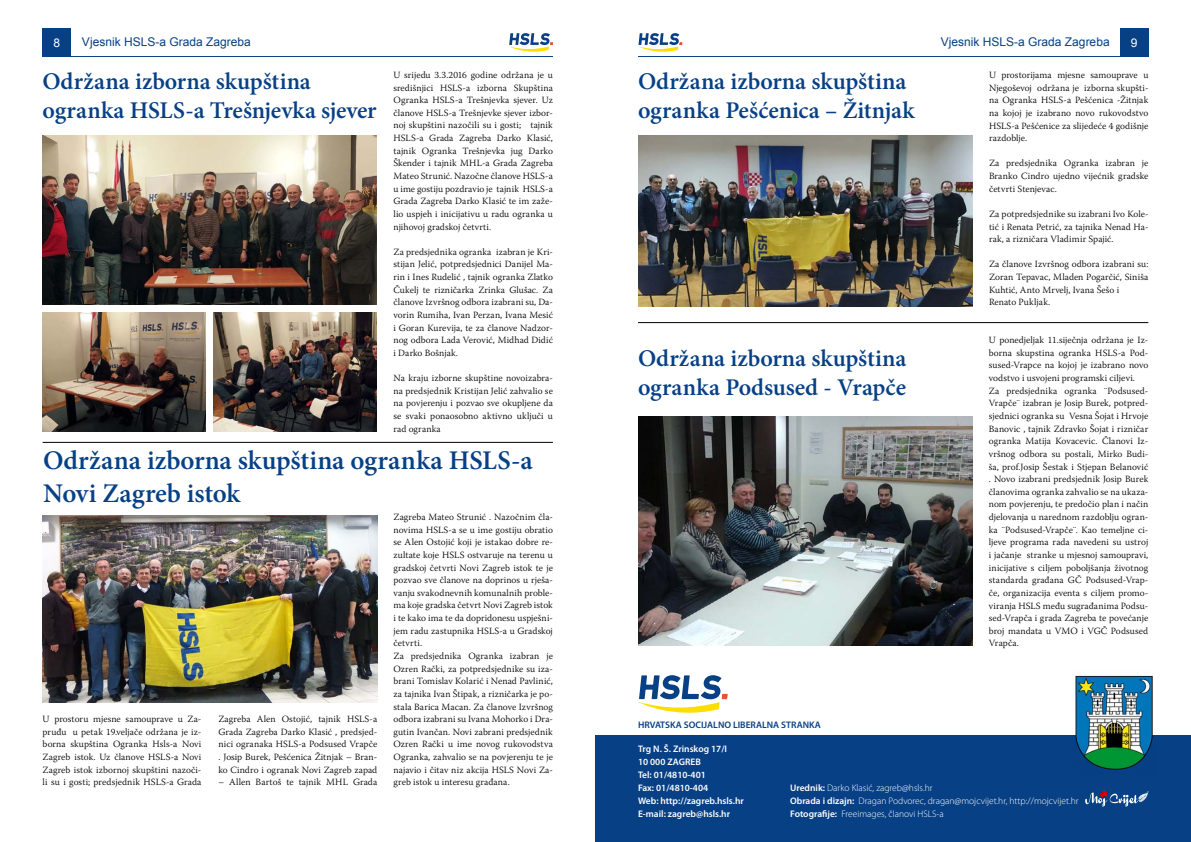
<style>
.page{position:relative;width:1191px;height:842px;background:#fff}
.page>*{position:absolute;margin:0;border:0;box-sizing:border-box;transform-origin:0 0}
.t1{font:600 27px/32.4px "Minion Pro";letter-spacing:-.005em;color:#074085}
.t2{font:600 24px/28.8px "Minion Pro";color:#074085}
.t3{font:12px "Arial";color:#074085}
.t4{font:12px "Arial";color:#fff}
.t5{font:300 9.5px/12.6px "Warnock Pro";letter-spacing:.01em;color:#000;text-align:justify}
.t6{font:300 9.5px/13px "Myriad Pro";color:#fff}
.t7{font:600 9.5px/13px "Myriad Pro";color:#fff}
.t8{font:600 9.5px "Myriad Pro";color:#074085}
.s1{font-weight:600}
</style>
<div class="page">
<div style="left:43px;top:28px;width:28px;height:29px;background:#074085"></div>
<hr style="left:43px;top:56px;width:510px;height:1px;background:#074085">
<svg style="left:509px;top:33px;width:44px;height:19px"></svg>
<div style="left:1120px;top:28px;width:28px;height:29px;background:#074085"></div>
<svg style="left:638px;top:33px;width:44px;height:19px"></svg>
<hr style="left:638px;top:56px;width:510px;height:1px;background:#074085">
<img style="left:43px;top:136px;width:334px;height:168px">
<img style="left:43px;top:313px;width:163px;height:119px">
<img style="left:214px;top:313px;width:163px;height:119px">
<hr style="left:43px;top:442px;width:510px;height:1px;background:#000">
<img style="left:638px;top:136px;width:334px;height:170px">
<img style="left:43px;top:515px;width:334px;height:188px">
<hr style="left:638px;top:322px;width:510px;height:1px;background:#000">
<img style="left:638px;top:417px;width:334px;height:229px">
<div style="left:595px;top:736px;width:596px;height:106px;background:#074085"></div>
<img style="left:1073px;top:675px;width:81px;height:95px">
<svg style="left:638px;top:675px;width:89px;height:38px"></svg>
<svg style="left:1085px;top:791px;width:63px;height:15px"></svg>
<hr style="left:1094px;top:794px;width:19px;height:4px;background:#000;opacity:.75">
<p class="t4" style="left:53px;top:34px;width:8px">8</p>
<p class="t3" style="left:82px;top:34px;width:170px">Vjesnik HSLS-a Grada Zagreba</p>
<p class="t3" style="left:941px;top:34px;width:170px">Vjesnik HSLS-a Grada Zagreba</p>
<p class="t4" style="left:1131px;top:34px;width:8px">9</p>
<p class="t5" style="left:393px;top:68px;width:161px">U srijedu 3.3.2016 godine održana je u središnjici HSLS-a izborna Skupština Ogranka HSLS-a Trešnjevka sjever. Uz članove HSLS-a Trešnjevke sjever izbor&shy;noj skupštini nazočili su i gosti; tajnik HSLS-a Grada Zagreba Darko Klasić, tajnik Ogranka Trešnjevka jug Darko Škender i tajnik MHL-a Grada Zagreba Mateo Strunić. Nazočne članove HSLS-a u ime gostiju pozdravio je tajnik HSLS-a Grada Zagreba Darko Klasić te im zaže&shy;lio uspjeh i inicijativu u radu ogranka u njihovoj gradskoj četvrti.</p>
<p class="t5" style="left:393px;top:245px;width:161px">Za predsjednika ogranka izabran je Kri&shy;stijan Jelić, potpredsjednici Danijel Ma&shy;rin i Ines Rudelić , tajnik ogranka Zlatko Čukelj te rizničarka Zrinka Glušac. Za članove Izvršnog odbora izabrani su, Da&shy;vorin Rumiha, Ivan Perzan, Ivana Mesić i Goran Kurevija, te za članove Nadzor&shy;nog odbora Lada Verović, Midhad Didić i Darko Bošnjak.</p>
<p class="t5" style="left:393px;top:372px;width:161px">Na kraju izborne skupštine novoizabra&shy;na predsjednik Kristijan Jelić zahvalio se na povjerenju i pozvao sve okupljene da se svaki ponaosobno aktivno uključi u rad ogranka</p>
<p class="t5" style="left:989px;top:68px;width:161px">U prostorijama mjesne samouprave u Njegoševoj održana je izborna skupšti&shy;na Ogranka HSLS-a Pešćenica -Žitnjak na kojoj je izabrano novo rukovodstvo HSLS-a Pešćenice za slijedeće 4 godišnje razdoblje.</p>
<p class="t5" style="left:989px;top:157px;width:161px">Za predsjednika Ogranka izabran je Branko Cindro ujedno vijećnik gradske četvrti Stenjevac.</p>
<p class="t5" style="left:989px;top:207px;width:161px">Za potpredsjednike su izabrani Ivo Kole&shy;tić i Renata Petrić, za tajnika Nenad Ha&shy;rak, a rizničara Vladimir Spajić.</p>
<p class="t5" style="left:989px;top:258px;width:161px;text-align:left">Za članove Izvršnog odbora izabrani su:<br>Zoran Tepavac, Mladen Pogarčić, Siniša<br>Kuhtić, Anto Mrvelj, Ivana Šešo i<br>Renato Pukljak.</p>
<h2 class="t2" style="left:43px;top:66px;width:336px">Održana izborna skupština ogranka HSLS-a Trešnjevka sjever</h2>
<h2 class="t2" style="left:638px;top:66px;width:278px">Održana izborna skupština ogranka Pešćenica – Žitnjak</h2>
<p class="t5" style="left:989px;top:334px;width:161px;text-align:left">U ponedjeljak 11.siječnja održana je Iz&shy;borna skupstina ogranka HSLS-a Pod&shy;sused-Vrapce na kojoj je izabrano novo vodstvo i usvojeni programski ciljevi.<br>Za predsjednika ogranka ¨Podsused-Vrapče¨ izabran je Josip Burek, potpred&shy;sjednici ogranka su Vesna Šojat i Hrvoje Banovic , tajnik Zdravko Šojat i rizničar ogranka Matija Kovacevic. Članovi Iz&shy;vršnog odbora su postali, Mirko Budi&shy;ša, prof.Josip Šestak i Stjepan Belanović . Novo izabrani predsjednik Josip Burek članovima ogranka zahvalio se na ukaza&shy;nom povjerenju, te predočio plan i način djelovanja u narednom razdoblju ogran&shy;ka ¨Podsused-Vrapče¨. Kao temeljne ci&shy;ljeve programa rada navedeni su ustroj i jačanje stranke u mjesnoj samoupravi, inicijative s ciljem poboljšanja životnog standarda građana GČ Podsused-Vrap&shy;če, organizacija eventa s ciljem promo&shy;viranja HSLS među sugrađanima Podsu&shy;sed-Vrapča i grada Zagreba te povećanje broj mandata u VMO i VGČ Podsused Vrapča.</p>
<h2 class="t2" style="left:638px;top:344px;width:270px">Održana izborna skupština ogranka Podsused - Vrapče</h2>
<h1 class="t1" style="left:43px;top:444px;width:491px">Održana izborna skupština ogranka HSLS-a<br>Novi Zagreb istok</h1>
<p class="t5" style="left:393px;top:510px;width:161px;text-align:left">Zagreba Mateo Strunić . Nazočnim čla&shy;novima HSLS-a se u ime gostiju obratio se Alen Ostojić koji je istakao dobre re&shy;zultate koje HSLS ostvaruje na terenu u gradskoj četvrti Novi Zagreb istok te je pozvao sve članove na doprinos u rješa&shy;vanju svakodnevnih komunalnih proble&shy;ma koje gradska četvrt Novi Zagreb istok i te kako ima te da dopridonesu uspješni&shy;jem radu zastupnika HSLS-a u Gradskoj četvrti.<br>Za predsjednika Ogranka izabran je Ozren Rački, za potpredsjednike su iza&shy;brani Tomislav Kolarić i Nenad Pavlinić, za tajnika Ivan Štipak, a rizničarka je po&shy;stala Barica Macan. Za članove Izvršnog odbora izabrani su Ivana Mohorko i Dra&shy;gutin Ivančan. Novi zabrani predsjednik Ozren Rački u ime novog rukovodstva Ogranka, zahvalio se na povjerenju te je najavio i čitav niz akcija HSLS Novi Za&shy;greb istok u interesu građana.</p>
<p class="t5" style="left:43px;top:712px;width:160px">U prostoru mjesne samouprave u Za&shy;pruđu u petak 19.veljače održana je iz&shy;borna skupština Ogranka Hsls-a Novi Zagreb istok. Uz članove HSLS-a Novi Zagreb istok izbornoj skupštini nazoči&shy;li su i gosti; predsjednik HSLS-a Grada</p>
<p class="t5" style="left:218px;top:712px;width:160px">Zagreba Alen Ostojić, tajnik HSLS-a Grada Zagreba Darko Klasić , predsjed&shy;nici ogranaka HSLS-a Podsused Vrapče . Josip Burek, Pešćenica Žitnjak – Bran&shy;ko Cindro i ogranak Novi Zagreb zapad</p>
<p class="t8" style="left:638px;top:719px;width:184px">HRVATSKA SOCIJALNO LIBERALNA STRANKA</p>
<p class="t7" style="left:638px;top:742px;width:107px">Trg N. Š. Zrinskog 17/I<br>10 000 ZAGREB<br>Tel: 01/4810-401<br>Fax: 01/4810-404<br>Web: http://zagreb.hsls.hr<br>E-mail: zagreb@hsls.hr</p>
<p class="t5" style="left:218px;top:776px;width:160px">– Allen Bartoš te tajnik MHL Grada</p>
<p class="t6" style="left:790px;top:782px;width:290px"><span class="s1">Urednik:</span> Darko Klasić, zagreb@hsls.hr<br><span class="s1">Obrada i dizajn:</span> Dragan Podvorec, dragan@mojcvijet.hr, http://mojcvijet.hr<br><span class="s1">Fotografije:</span> Freeimages, članovi HSLS-a</p>
</div>
